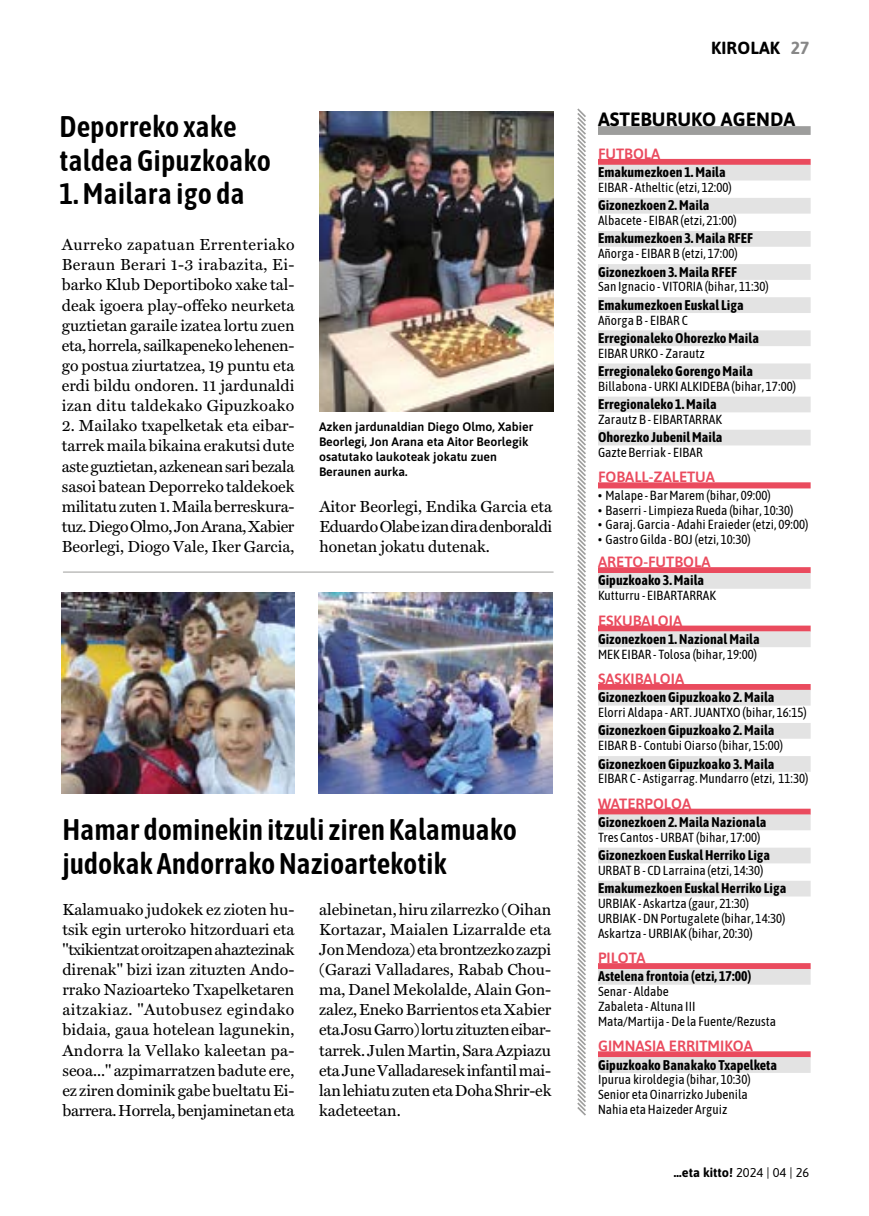
<style>
.page{position:relative;width:869px;height:1216px;background:#fff}
.page>*{position:absolute;margin:0;border:0;box-sizing:border-box;transform-origin:0 0}
.t1{font:600 29.75px/33.2px "Asap Condensed";letter-spacing:-.005em;color:#000}
.t2{font:700 19.25px "Asap";color:#000}
.t3{font:700 17.5px "Asap";letter-spacing:.01em;color:#000}
.t4{font:16.1px/20.1px "Miller Text Roman";letter-spacing:-.005em;color:#000;text-align:justify}
.t5{font:600 14.88px "Asap";color:#ea4b5e}
.t6{font:700 14px "Asap Condensed";color:#000}
.t7{font:13.12px/14.9px "Asap Condensed";color:#000}
.t8{font:700 12.78px "Asap";color:#000}
.t9{font:600 12.25px/14.9px "Asap";color:#000}
.s1{color:#878787}
.s2{font-weight:400}
</style>
<div class="page">
<div style="left:597px;top:126px;width:213px;height:9px;background:#9d9d9c"></div>
<div style="left:597px;top:159px;width:213px;height:6px;background:#ea4b5e"></div>
<div style="left:597px;top:165px;width:213px;height:15px;background:#e3e3e3"></div>
<div style="left:597px;top:198px;width:213px;height:16px;background:#e3e3e3"></div>
<div style="left:597px;top:231px;width:213px;height:16px;background:#e3e3e3"></div>
<div style="left:597px;top:264px;width:213px;height:16px;background:#e3e3e3"></div>
<div style="left:597px;top:297px;width:213px;height:16px;background:#e3e3e3"></div>
<div style="left:597px;top:330px;width:213px;height:16px;background:#e3e3e3"></div>
<div style="left:597px;top:363px;width:213px;height:16px;background:#e3e3e3"></div>
<div style="left:597px;top:396px;width:213px;height:16px;background:#e3e3e3"></div>
<div style="left:597px;top:430px;width:213px;height:15px;background:#e3e3e3"></div>
<div style="left:597px;top:482px;width:213px;height:6px;background:#ea4b5e"></div>
<div style="left:597px;top:567px;width:213px;height:6px;background:#ea4b5e"></div>
<div style="left:597px;top:573px;width:213px;height:15px;background:#e3e3e3"></div>
<div style="left:597px;top:625px;width:213px;height:6px;background:#ea4b5e"></div>
<div style="left:597px;top:631px;width:213px;height:16px;background:#e3e3e3"></div>
<div style="left:597px;top:684px;width:213px;height:6px;background:#ea4b5e"></div>
<div style="left:597px;top:689px;width:213px;height:16px;background:#e3e3e3"></div>
<div style="left:597px;top:723px;width:213px;height:15px;background:#e3e3e3"></div>
<div style="left:597px;top:756px;width:213px;height:15px;background:#e3e3e3"></div>
<div style="left:597px;top:808px;width:213px;height:6px;background:#ea4b5e"></div>
<div style="left:597px;top:814px;width:213px;height:16px;background:#e3e3e3"></div>
<div style="left:597px;top:847px;width:213px;height:16px;background:#e3e3e3"></div>
<div style="left:597px;top:880px;width:213px;height:16px;background:#e3e3e3"></div>
<div style="left:597px;top:963px;width:213px;height:6px;background:#ea4b5e"></div>
<div style="left:597px;top:968px;width:213px;height:16px;background:#e3e3e3"></div>
<div style="left:597px;top:1051px;width:213px;height:6px;background:#ea4b5e"></div>
<div style="left:597px;top:1057px;width:213px;height:15px;background:#e3e3e3"></div>
<svg style="left:577px;top:108px;width:9px;height:1008px"></svg>
<hr style="left:63px;top:571px;width:490px;height:1px;background:#9d9d9c">
<img style="left:319px;top:112px;width:234px;height:299px">
<img style="left:62px;top:592px;width:232px;height:201px">
<img style="left:318px;top:592px;width:234px;height:201px">
<h1 class="t1" style="left:60px;top:109px;width:213px">Deporreko xake taldea Gipuzkoako</h1>
<h1 class="t1" style="left:60px;top:176px;width:186px">1. Mailara igo da</h1>
<p class="t4" style="left:62px;top:234px;width:234px">Aurreko zapatuan Errenteriako Beraun Berari 1-3 irabazita, Ei&shy;barko Klub Deportiboko xake tal&shy;deak igoera play-offeko neurketa guztietan garaile izatea lortu zuen eta, horrela, sailkapeneko lehenen&shy;go postua ziurtatzea, 19 puntu eta erdi bildu ondoren. 11 jardunaldi izan ditu taldekako Gipuzkoako</p>
<p class="t4" style="left:62px;top:415px;width:234px">2. Mailako txapelketak eta eibar&shy;tarrek maila bikaina erakutsi dute aste guztietan, azkenean sari bezala sasoi batean Deporreko taldekoek militatu zuten 1. Maila berreskura&shy;tuz. Diego Olmo, Jon Arana, Xabier Beorlegi, Diogo Vale, Iker Garcia,</p>
<p class="t9" style="left:319px;top:418px;width:216px">Azken jardunaldian Diego Olmo, Xabier<br>Beorlegi, Jon Arana eta Aitor Beorlegik osatutako laukoteak jokatu zuen<br>Beraunen aurka.</p>
<p class="t4" style="left:319px;top:496px;width:234px">Aitor Beorlegi, Endika Garcia eta Eduardo Olabe izan dira denboraldi honetan jokatu dutenak.</p>
<h1 class="t1" style="left:62px;top:812px;width:456px">Hamar dominekin itzuli ziren Kalamuako judokak Andorrako Nazioartekotik</h1>
<p class="t4" style="left:62px;top:898px;width:233px">Kalamuako judokek ez zioten hu&shy;tsik egin urteroko hitzorduari eta "txikientzat oroitzapen ahaztezinak direnak" bizi izan zituzten Ando&shy;rrako Nazioarteko Txapelketaren aitzakiaz. "Autobusez egindako bidaia, gaua hotelean lagunekin, Andorra la Vellako kaleetan pa&shy;seoa..." azpimarratzen badute ere, ez ziren dominik gabe bueltatu Ei&shy;barrera. Horrela, benjaminetan eta</p>
<p class="t4" style="left:319px;top:898px;width:233px">alebinetan, hiru zilarrezko (Oihan Kortazar, Maialen Lizarralde eta Jon Mendoza) eta brontzezko zazpi (Garazi Valladares, Rabab Chou&shy;ma, Danel Mekolalde, Alain Gon&shy;zalez, Eneko Barrientos eta Xabier eta Josu Garro) lortu zituzten eibar&shy;tarrek. Julen Martin, Sara Azpiazu eta June Valladaresek infantil mai&shy;lan lehiatu zuten eta Doha Shrir-ek kadeteetan.</p>
<p class="t3" style="left:710px;top:36px;width:100px">KIROLAK <span class="s1">27</span></p>
<p class="t2" style="left:597px;top:106px;width:199px">ASTEBURUKO AGENDA</p>
<p class="t5" style="left:597px;top:143px;width:64px">FUTBOLA</p>
<p class="t6" style="left:597px;top:163px;width:129px">Emakumezkoen 1. Maila</p>
<p class="t7" style="left:597px;top:179px;width:135px">EIBAR - Atheltic (etzi, 12:00)</p>
<p class="t6" style="left:597px;top:196px;width:113px">Gizonezkoen 2. Maila</p>
<p class="t7" style="left:597px;top:213px;width:140px">Albacete - EIBAR (etzi, 21:00)</p>
<p class="t6" style="left:597px;top:229px;width:157px">Emakumezkoen 3. Maila RFEF</p>
<p class="t7" style="left:597px;top:246px;width:141px">Añorga - EIBAR B (etzi, 17:00)</p>
<p class="t6" style="left:597px;top:262px;width:140px">Gizonezkoen 3. Maila RFEF</p>
<p class="t7" style="left:597px;top:279px;width:172px">San Ignacio - VITORIA (bihar, 11:30)</p>
<p class="t6" style="left:597px;top:295px;width:147px">Emakumezkoen Euskal Liga</p>
<p class="t7" style="left:597px;top:312px;width:91px">Añorga B - EIBAR C</p>
<p class="t6" style="left:597px;top:328px;width:162px">Erregionaleko Ohorezko Maila</p>
<p class="t7" style="left:597px;top:345px;width:108px">EIBAR URKO - Zarautz</p>
<p class="t6" style="left:597px;top:362px;width:156px">Erregionaleko Gorengo Maila</p>
<p class="t7" style="left:597px;top:378px;width:199px">Billabona - URKI ALKIDEBA (bihar, 17:00)</p>
<p class="t6" style="left:597px;top:395px;width:120px">Erregionaleko 1. Maila</p>
<p class="t7" style="left:597px;top:411px;width:125px">Zarautz B - EIBARTARRAK</p>
<p class="t6" style="left:597px;top:428px;width:126px">Ohorezko Jubenil Maila</p>
<p class="t7" style="left:597px;top:444px;width:106px">Gazte Berriak - EIBAR</p>
<p class="t5" style="left:597px;top:466px;width:118px">FOBALL-ZALETUA</p>
<p class="t7" style="left:597px;top:487px;width:174px">• Malape - Bar Marem (bihar, 09:00)</p>
<p class="t7" style="left:597px;top:502px;width:197px">• Baserri - Limpieza Rueda (bihar, 10:30)</p>
<p class="t7" style="left:597px;top:517px;width:212px">• Garaj. Garcia - Adahi Eraieder (etzi, 09:00)</p>
<p class="t7" style="left:597px;top:532px;width:154px">• Gastro Gilda - BOJ (etzi, 10:30)</p>
<p class="t5" style="left:597px;top:551px;width:114px">ARETO-FUTBOLA</p>
<p class="t6" style="left:597px;top:571px;width:108px">Gipuzkoako 3. Maila</p>
<p class="t7" style="left:597px;top:587px;width:120px">Kutturru - EIBARTARRAK</p>
<p class="t5" style="left:597px;top:610px;width:86px">ESKUBALOIA</p>
<p class="t6" style="left:597px;top:629px;width:163px">Gizonezkoen 1. Nazional Maila</p>
<p class="t7" style="left:597px;top:646px;width:160px">MEK EIBAR - Tolosa (bihar, 19:00)</p>
<p class="t5" style="left:597px;top:668px;width:88px">SASKIBALOIA</p>
<p class="t6" style="left:597px;top:688px;width:178px">Gizonezkoen Gipuzkoako 2. Maila</p>
<p class="t7" style="left:597px;top:704px;width:210px">Elorri Aldapa - ART. JUANTXO (bihar, 16:15)</p>
<p class="t6" style="left:597px;top:721px;width:178px">Gizonezkoen Gipuzkoako 2. Maila</p>
<p class="t7" style="left:597px;top:737px;width:186px">EIBAR B - Contubi Oiarso (bihar, 15:00)</p>
<p class="t6" style="left:597px;top:754px;width:178px">Gizonezkoen Gipuzkoako 3. Maila</p>
<p class="t7" style="left:597px;top:770px;width:212px">EIBAR C - Astigarrag. Mundarro (etzi, 11:30)</p>
<p class="t5" style="left:597px;top:793px;width:95px">WATERPOLOA</p>
<p class="t6" style="left:597px;top:812px;width:170px">Gizonezkoen 2. Maila Nazionala</p>
<p class="t7" style="left:597px;top:829px;width:164px">Tres Cantos - URBAT (bihar, 17:00)</p>
<p class="t6" style="left:597px;top:845px;width:174px">Gizonezkoen Euskal Herriko Liga</p>
<p class="t7" style="left:597px;top:862px;width:167px">URBAT B - CD Larraina (etzi, 14:30)</p>
<p class="t6" style="left:597px;top:879px;width:190px">Emakumezkoen Euskal Herriko Liga</p>
<p class="t7" style="left:597px;top:895px;width:189px">URBIAK - Askartza (gaur, 21:30)<br>URBIAK - DN Portugalete (bihar, 14:30)<br>Askartza - URBIAK (bihar, 20:30)</p>
<p class="t5" style="left:597px;top:947px;width:49px">PILOTA</p>
<p class="t6" style="left:597px;top:967px;width:155px">Astelena frontoia (etzi, 17:00)</p>
<p class="t7" style="left:597px;top:983px;width:179px">Senar - Aldabe<br>Zabaleta - Altuna III<br>Mata/Martija - De la Fuente/Rezusta</p>
<p class="t5" style="left:597px;top:1035px;width:156px">GIMNASIA ERRITMIKOA</p>
<p class="t6" style="left:597px;top:1055px;width:180px">Gipuzkoako Banakako Txapelketa</p>
<p class="t7" style="left:597px;top:1071px;width:154px">Ipurua kiroldegia (bihar, 10:30)<br>Senior eta Oinarrizko Jubenila<br>Nahia eta Haizeder Arguiz</p>
<p class="t8" style="left:673px;top:1162px;width:137px">…eta kitto! <span class="s2">2024 | 04 | 26</span></p>
</div>
